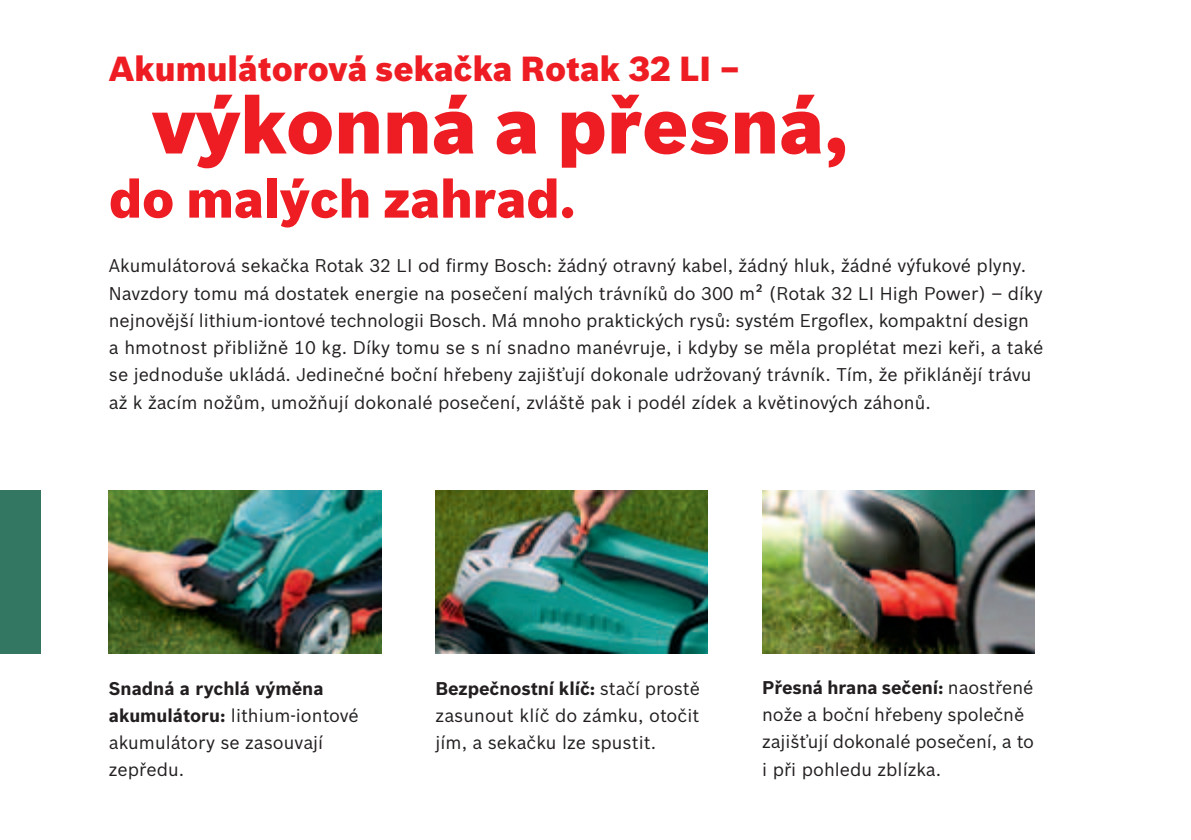
<style>
.page{position:relative;width:1191px;height:840px;background:#fff}
.page>*{position:absolute;margin:0;border:0;box-sizing:border-box;transform-origin:0 0}
.t1{font:900 78px "Bosch Sans";color:#ee1d23}
.t2{font:900 52px "Bosch Sans";color:#ee1d23}
.t3{font:900 34px "Bosch Sans";color:#ee1d23}
.t4{font:18px/27.2px "Bosch Sans";color:#231f20}
.s1{font-weight:700}
</style>
<div class="page">
<div style="left:0;top:490px;width:41px;height:163px;background:#337662"></div>
<img style="left:109px;top:490px;width:272px;height:163px">
<img style="left:435px;top:490px;width:273px;height:163px">
<img style="left:762px;top:490px;width:272px;height:163px">
<h3 class="t3" style="left:109px;top:43px;width:633px">Akumulátorová sekačka Rotak 32 LI –</h3>
<h1 class="t1" style="left:152px;top:65px;width:698px">výkonná a přesná,</h1>
<h2 class="t2" style="left:109px;top:159px;width:468px">do malých zahrad.</h2>
<p class="t4" style="left:109px;top:251px;width:936px">Akumulátorová sekačka Rotak 32 LI od firmy Bosch: žádný otravný kabel, žádný hluk, žádné výfukové plyny.<br>Navzdory tomu má dostatek energie na posečení malých trávníků do 300 m² (Rotak 32 LI High Power) – díky nejnovější lithium-iontové technologii Bosch. Má mnoho praktických rysů: systém Ergoflex, kompaktní design<br>a hmotnost přibližně 10 kg. Díky tomu se s ní snadno manévruje, i kdyby se měla proplétat mezi keři, a také se jednoduše ukládá. Jedinečné boční hřebeny zajišťují dokonale udržovaný trávník. Tím, že přiklánějí trávu až k žacím nožům, umožňují dokonalé posečení, zvláště pak i podél zídek a květinových záhonů.</p>
<p class="t4" style="left:109px;top:673px;width:251px"><span class="s1">Snadná a rychlá výměna akumulátoru:</span> lithium-iontové akumulátory se zasouvají zepředu.</p>
<p class="t4" style="left:435px;top:673px;width:266px;text-align:justify"><span class="s1">Bezpečnostní klíč:</span> stačí prostě zasunout klíč do zámku, otočit jím, a sekačku lze spustit.</p>
<p class="t4" style="left:762px;top:672px;width:273px"><span class="s1">Přesná hrana sečení:</span> naostřené nože a boční hřebeny společně zajišťují dokonalé posečení, a to i při pohledu zblízka.</p>
</div>
